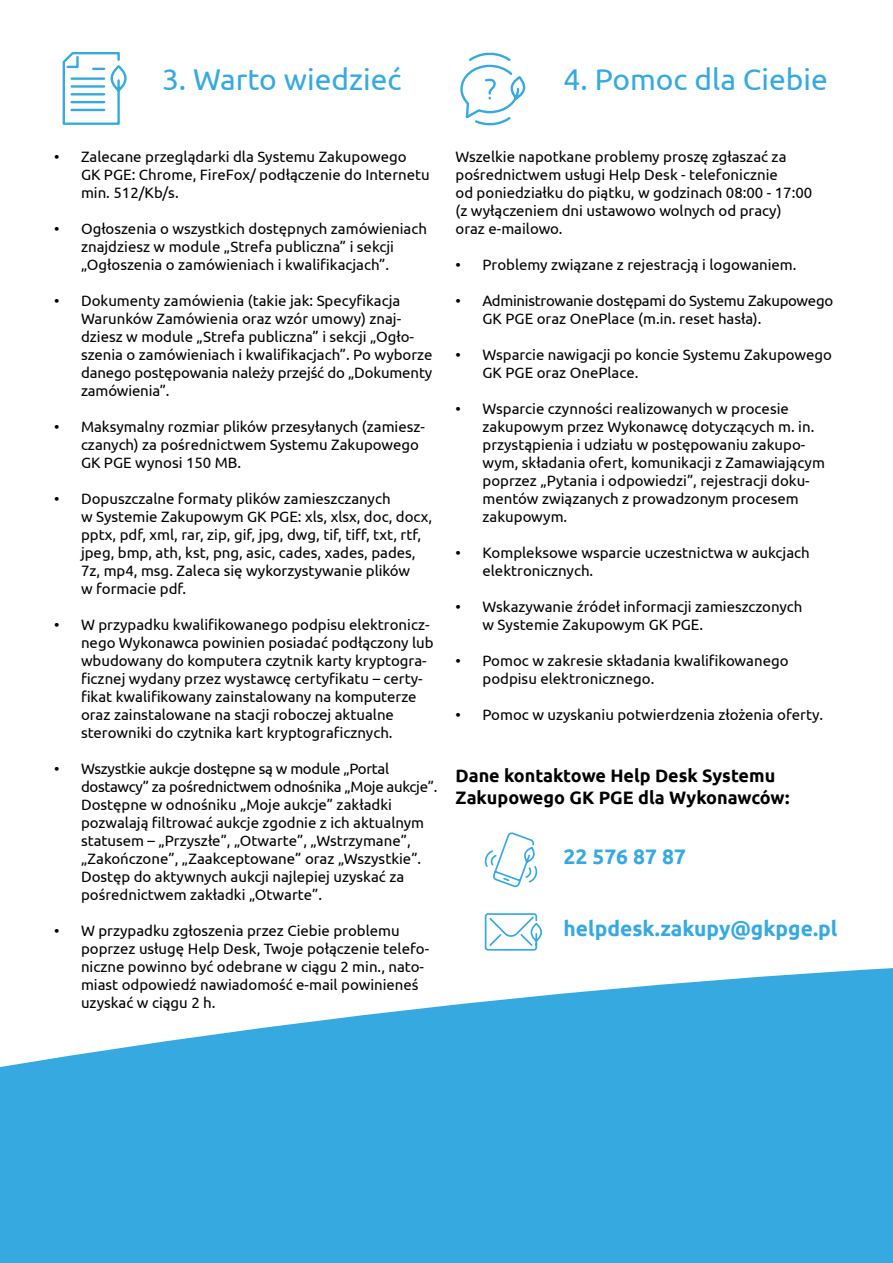
<style>
.page{position:relative;width:893px;height:1263px;background:#fff}
.page>*{position:absolute;margin:0;border:0;box-sizing:border-box;transform-origin:0 0}
.t1{font:30px "Ubuntu";color:#36a9e1}
.t2{font:700 21px "Ubuntu";color:#36a9e1}
.t3{font:700 18px/21.6px "Ubuntu";color:#000}
.t4{font:15px/18px "Ubuntu";color:#000}
.t5{font:15px/18px "Ubuntu";letter-spacing:-.02em;color:#000}
</style>
<div class="page">
<svg style="left:0;top:968px;width:893px;height:295px;background:#52b5e5"></svg>
<svg style="left:460px;top:52px;width:66px;height:74px"></svg>
<svg style="left:62px;top:52px;width:65px;height:73px"></svg>
<svg style="left:484px;top:832px;width:53px;height:56px"></svg>
<svg style="left:484px;top:913px;width:58px;height:38px"></svg>
<h1 class="t1" style="left:162px;top:61px;width:241px">3. Warto wiedzieć</h1>
<h1 class="t1" style="left:563px;top:61px;width:266px">4. Pomoc dla Ciebie</h1>
<p class="t4" style="left:81px;top:147px;width:350px;text-indent:-27px">• Zalecane przeglądarki dla Systemu Zakupowego<br>GK PGE: Chrome, FireFox/ podłączenie do Internetu min. 512/Kb/s.</p>
<p class="t4" style="left:81px;top:219px;width:347px;text-indent:-27px">• Ogłoszenia o wszystkich dostępnych zamówieniach znajdziesz w module „Strefa publiczna” i sekcji „Ogłoszenia o zamówieniach i kwalifikacjach”.</p>
<p class="t4" style="left:81px;top:291px;width:353px;text-indent:-27px">• Dokumenty zamówienia (takie jak: Specyfikacja Warunków Zamówienia oraz wzór umowy) znaj&shy;dziesz w module „Strefa publiczna” i sekcji „Ogło&shy;szenia o zamówieniach i kwalifikacjach”. Po wyborze danego postępowania należy przejść do „Dokumenty zamówienia”.</p>
<p class="t4" style="left:81px;top:417px;width:346px;text-indent:-27px">• Maksymalny rozmiar plików przesyłanych (zamiesz&shy;czanych) za pośrednictwem Systemu Zakupowego<br>GK PGE wynosi 150 MB.</p>
<p class="t4" style="left:81px;top:489px;width:353px;text-indent:-27px">• Dopuszczalne formaty plików zamieszczanych<br>w Systemie Zakupowym GK PGE: xls, xlsx, doc, docx, pptx, pdf, xml, rar, zip, gif, jpg, dwg, tif, tiff, txt, rtf, jpeg, bmp, ath, kst, png, asic, cades, xades, pades, 7z, mp4, msg. Zaleca się wykorzystywanie plików<br>w formacie pdf.</p>
<p class="t4" style="left:81px;top:615px;width:354px;text-indent:-27px">• W przypadku kwalifikowanego podpisu elektronicz&shy;nego Wykonawca powinien posiadać podłączony lub wbudowany do komputera czytnik karty kryptogra&shy;ficznej wydany przez wystawcę certyfikatu – certy&shy;fikat kwalifikowany zainstalowany na komputerze oraz zainstalowane na stacji roboczej aktualne sterowniki do czytnika kart kryptograficznych.</p>
<p class="t4" style="left:81px;top:759px;width:358px;text-indent:-27px">• Wszystkie aukcje dostępne są w module „Portal dostawcy” za pośrednictwem odnośnika „Moje aukcje”.<br>Dostępne w odnośniku „Moje aukcje” zakładki pozwalają filtrować aukcje zgodnie z ich aktualnym statusem – „Przyszłe”, „Otwarte”, „Wstrzymane”, „Zakończone”, „Zaakceptowane” oraz „Wszystkie”.<br>Dostęp do aktywnych aukcji najlepiej uzyskać za pośrednictwem zakładki „Otwarte”.</p>
<p class="t4" style="left:81px;top:921px;width:350px;text-indent:-27px">• W przypadku zgłoszenia przez Ciebie problemu poprzez usługę Help Desk, Twoje połączenie telefo&shy;niczne powinno być odebrane w ciągu 2 min., nato&shy;miast odpowiedź nawiadomość e-mail powinieneś uzyskać w ciągu 2 h.</p>
<p class="t4" style="left:455px;top:147px;width:358px">Wszelkie napotkane problemy proszę zgłaszać za pośrednictwem usługi Help Desk - telefonicznie<br>od poniedziałku do piątku, w godzinach 08:00 - 17:00 (z wyłączeniem dni ustawowo wolnych od pracy) oraz e-mailowo.</p>
<p class="t4" style="left:455px;top:255px;width:343px">• Problemy związane z rejestracją i logowaniem.</p>
<p class="t5" style="left:482px;top:291px;width:352px;text-indent:-27px">• Administrowanie dostępami do Systemu Zakupowego<br>GK PGE oraz OnePlace (m.in. reset hasła).</p>
<p class="t4" style="left:482px;top:345px;width:351px;text-indent:-27px">• Wsparcie nawigacji po koncie Systemu Zakupowego<br>GK PGE oraz OnePlace.</p>
<p class="t4" style="left:482px;top:399px;width:344px;text-indent:-27px">• Wsparcie czynności realizowanych w procesie zakupowym przez Wykonawcę dotyczących m. in. przystąpienia i udziału w postępowaniu zakupo&shy;wym, składania ofert, komunikacji z Zamawiającym poprzez „Pytania i odpowiedzi”, rejestracji doku&shy;mentów związanych z prowadzonym procesem zakupowym.</p>
<p class="t4" style="left:482px;top:543px;width:329px;text-indent:-27px">• Kompleksowe wsparcie uczestnictwa w aukcjach elektronicznych.</p>
<p class="t4" style="left:482px;top:597px;width:321px;text-indent:-27px">• Wskazywanie źródeł informacji zamieszczonych w Systemie Zakupowym GK PGE.</p>
<p class="t4" style="left:482px;top:651px;width:308px;text-indent:-27px">• Pomoc w zakresie składania kwalifikowanego podpisu elektronicznego.</p>
<p class="t4" style="left:455px;top:705px;width:369px">• Pomoc w uzyskaniu potwierdzenia złożenia oferty.</p>
<p class="t3" style="left:455px;top:764px;width:335px">Dane kontaktowe Help Desk Systemu<br>Zakupowego GK PGE dla Wykonawców:</p>
<h2 class="t2" style="left:563px;top:844px;width:124px">22 576 87 87</h2>
<h2 class="t2" style="left:563px;top:916px;width:276px">helpdesk.zakupy@gkpge.pl</h2>
</div>
